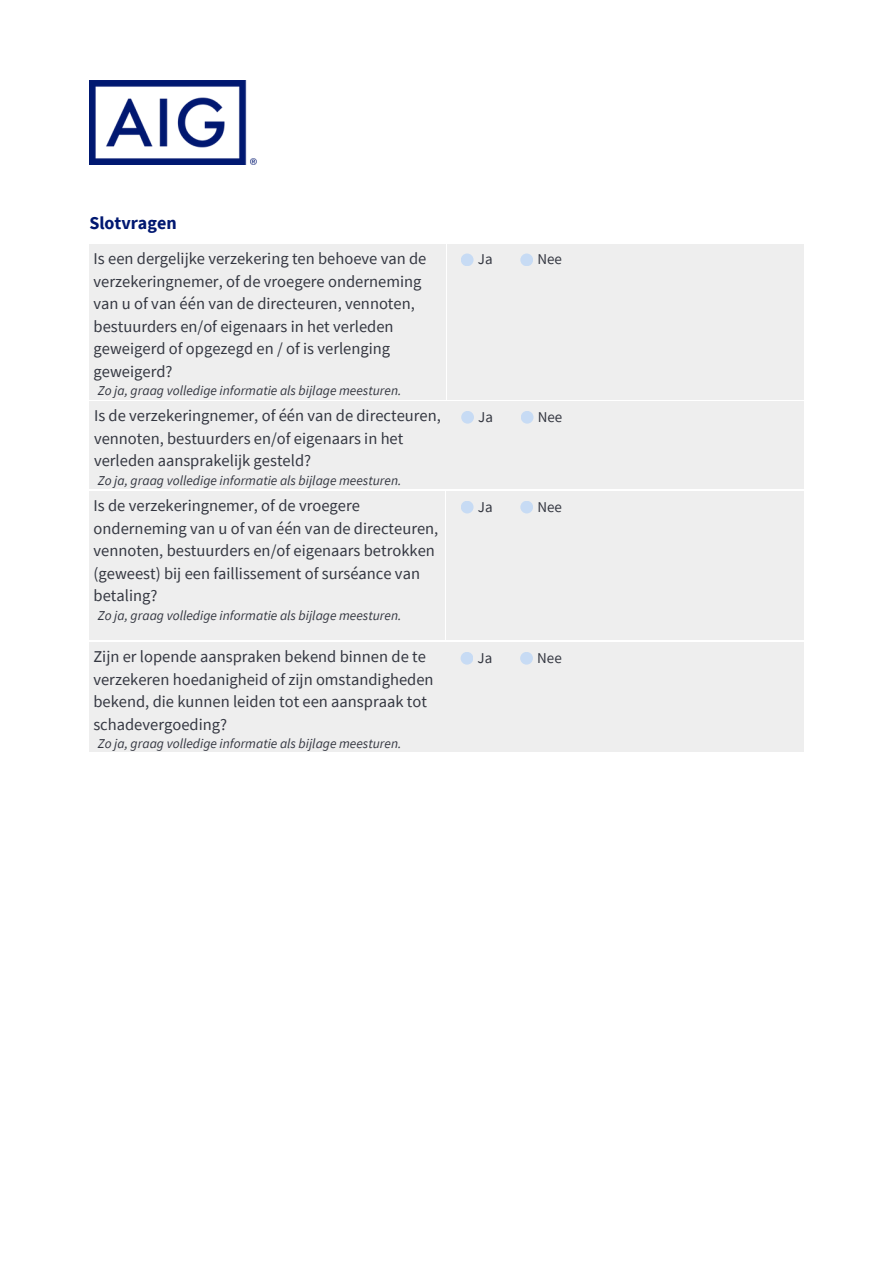
<style>
.page{position:relative;width:893px;height:1264px;background:#fff}
.page>*{position:absolute;margin:0;border:0;box-sizing:border-box;transform-origin:0 0}
.t1{font:700 18px "Source Sans Pro";color:#001871}
.t2{font:16.5px/22.5px "Source Sans Pro";color:#343741}
.t3{font:15px "Source Sans Pro";color:#343741}
.t4{font:italic 13.5px "Source Sans Pro";color:#343741}
</style>
<div class="page">
<img style="left:89px;top:80px;width:168px;height:85px">
<div style="left:89px;top:244px;width:356px;height:155px;background:#eee"></div>
<div style="left:447px;top:244px;width:356px;height:155px;background:#eee"></div>
<div style="left:461px;top:253px;width:12px;height:13px;background:#c7dbf4;border-radius:50%"></div>
<div style="left:520px;top:253px;width:13px;height:13px;background:#c7dbf4;border-radius:50%"></div>
<div style="left:89px;top:401px;width:356px;height:88px;background:#eee"></div>
<div style="left:447px;top:401px;width:357px;height:88px;background:#eee"></div>
<div style="left:461px;top:411px;width:13px;height:12px;background:#c7dbf4;border-radius:50%"></div>
<div style="left:520px;top:411px;width:13px;height:12px;background:#c7dbf4;border-radius:50%"></div>
<div style="left:89px;top:491px;width:356px;height:149px;background:#eee"></div>
<div style="left:447px;top:491px;width:357px;height:149px;background:#eee"></div>
<div style="left:461px;top:500px;width:12px;height:13px;background:#c7dbf4;border-radius:50%"></div>
<div style="left:520px;top:500px;width:13px;height:13px;background:#c7dbf4;border-radius:50%"></div>
<div style="left:89px;top:642px;width:356px;height:110px;background:#eee"></div>
<div style="left:446px;top:642px;width:357px;height:110px;background:#eee"></div>
<div style="left:460px;top:652px;width:13px;height:12px;background:#c7dbf4;border-radius:50%"></div>
<div style="left:520px;top:652px;width:13px;height:12px;background:#c7dbf4;border-radius:50%"></div>
<h1 class="t1" style="left:89px;top:211px;width:89px">Slotvragen</h1>
<h2 class="t2" style="left:94px;top:247px;width:334px">Is een dergelijke verzekering ten behoeve van de verzekeringnemer, of de vroegere onderneming van u of van één van de directeuren, vennoten, bestuurders en/of eigenaars in het verleden geweigerd of opgezegd en / of is verlenging geweigerd?</h2>
<p class="t3" style="left:478px;top:250px;width:16px">Ja</p>
<p class="t3" style="left:537px;top:250px;width:26px">Nee</p>
<p class="t4" style="left:98px;top:381px;width:305px">Zo ja, graag volledige informatie als bijlage meesturen.</p>
<h2 class="t2" style="left:94px;top:404px;width:348px">Is de verzekeringnemer, of één van de directeuren, vennoten, bestuurders en/of eigenaars in het verleden aansprakelijk gesteld?</h2>
<p class="t3" style="left:478px;top:407px;width:16px">Ja</p>
<p class="t3" style="left:538px;top:407px;width:26px">Nee</p>
<p class="t4" style="left:98px;top:471px;width:305px">Zo ja, graag volledige informatie als bijlage meesturen.</p>
<h2 class="t2" style="left:94px;top:494px;width:346px">Is de verzekeringnemer, of de vroegere onderneming van u of van één van de directeuren, vennoten, bestuurders en/of eigenaars betrokken (geweest) bij een faillissement of surséance van betaling?</h2>
<p class="t3" style="left:478px;top:497px;width:16px">Ja</p>
<p class="t3" style="left:537px;top:497px;width:26px">Nee</p>
<p class="t4" style="left:98px;top:606px;width:305px">Zo ja, graag volledige informatie als bijlage meesturen.</p>
<h2 class="t2" style="left:93px;top:645px;width:341px">Zijn er lopende aanspraken bekend binnen de te verzekeren hoedanigheid of zijn omstandigheden bekend, die kunnen leiden tot een aanspraak tot schadevergoeding?</h2>
<p class="t3" style="left:477px;top:648px;width:16px">Ja</p>
<p class="t3" style="left:537px;top:648px;width:26px">Nee</p>
<p class="t4" style="left:98px;top:734px;width:305px">Zo ja, graag volledige informatie als bijlage meesturen.</p>
</div>
